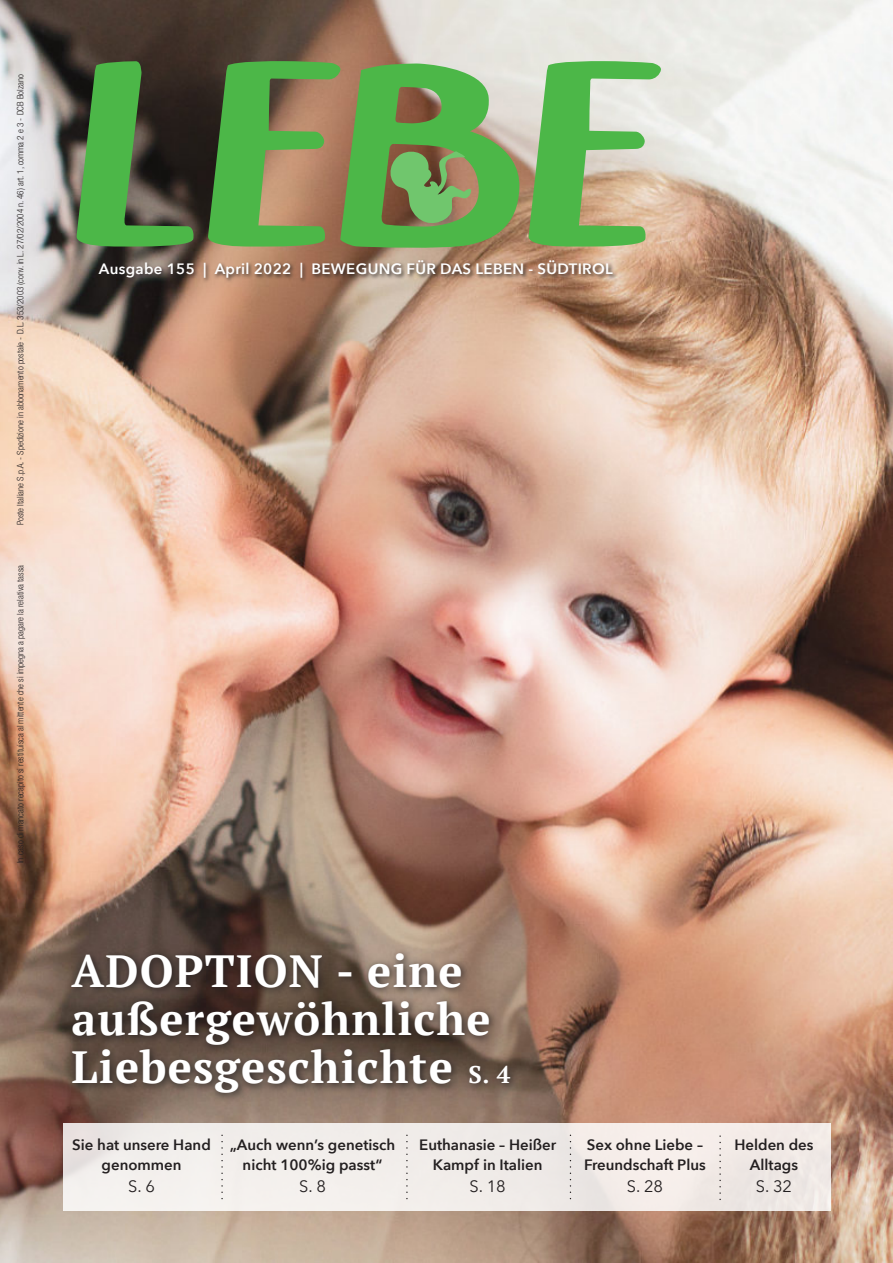
<style>
.page{position:relative;width:893px;height:1263px;background:#fff}
.page>*{position:absolute;margin:0;border:0;box-sizing:border-box;transform-origin:0 0}
.t1{font:700 45px/48px "PT Serif";letter-spacing:.025em;color:#fff}
.t2{font:16.5px "Avenir Next";color:#231f20}
.t3{font:600 15px/19.5px "Avenir Next";color:#231f20;text-align:center}
.t4{font:600 15px "Avenir Next";letter-spacing:.02em;color:#fff}
.t5{font:300 condensed 9px "Helvetica Neue LT Pro";color:#231f20}
.s1{font-size:24px}
</style>
<div class="page">
<img style="left:0;top:0;width:893px;height:1263px">
<div style="left:64px;top:1123px;width:767px;height:88px;background:#f2edea"></div>
<svg style="left:221px;top:1135px;width:2px;height:68px"></svg>
<svg style="left:406px;top:1135px;width:2px;height:68px"></svg>
<svg style="left:570px;top:1135px;width:1px;height:68px"></svg>
<svg style="left:719px;top:1136px;width:2px;height:68px"></svg>
<svg style="left:528px;top:61px;width:134px;height:186px;background:#97c284"></svg>
<svg style="left:76px;top:61px;width:118px;height:186px;background:#426d39"></svg>
<svg style="left:207px;top:61px;width:314px;height:189px;background:#749e57"></svg>
<img style="left:66px;top:946px;width:454px;height:157px">
<img style="left:98px;top:260px;width:519px;height:23px">
<p class="t5" style="left:17px;top:525px;width:452px;rotate:-90deg">Poste Italiane S.p.A. - Spedizione in abbonamento postale - D.L. 353/2003 (conv. in L. 27/02/2004 n. 46) art. 1, comma 2 e 3 - DCB Bolzano</p>
<p class="t5" style="left:17px;top:863px;width:300px;rotate:-90deg">In caso di mancato recapito si restituisca al mittente che si impegna a pagare la relativa tassa</p>
<h3 class="t4" style="left:99px;top:259px;width:515px">Ausgabe 155 | April 2022 | BEWEGUNG FÜR DAS LEBEN - SÜDTIROL</h3>
<h1 class="t1" style="left:72px;top:951px;width:440px">ADOPTION - eine außergewöhnliche<br>Liebesgeschichte <span class="s1">S. 4</span></h1>
<h3 class="t3" style="left:72px;top:1136px;width:140px">Sie hat unsere Hand genommen</h3>
<h2 class="t2" style="left:128px;top:1175px;width:28px">S.6</h2>
<h3 class="t3" style="left:230px;top:1136px;width:167px">„Auch wenn’s genetisch nicht 100%ig passt“</h3>
<h2 class="t2" style="left:299px;top:1175px;width:28px">S.8</h2>
<h3 class="t3" style="left:419px;top:1136px;width:138px">Euthanasie – Heißer<br>Kampf in Italien</h3>
<h2 class="t2" style="left:469px;top:1175px;width:38px">S. 18</h2>
<h3 class="t3" style="left:584px;top:1136px;width:123px;text-align:left">Sex ohne Liebe –<br>Freundschaft Plus</h3>
<h2 class="t2" style="left:627px;top:1175px;width:38px">S. 28</h2>
<h3 class="t3" style="left:734px;top:1136px;width:81px">Helden des<br>Alltags</h3>
<h2 class="t2" style="left:756px;top:1175px;width:38px">S. 32</h2>
</div>
